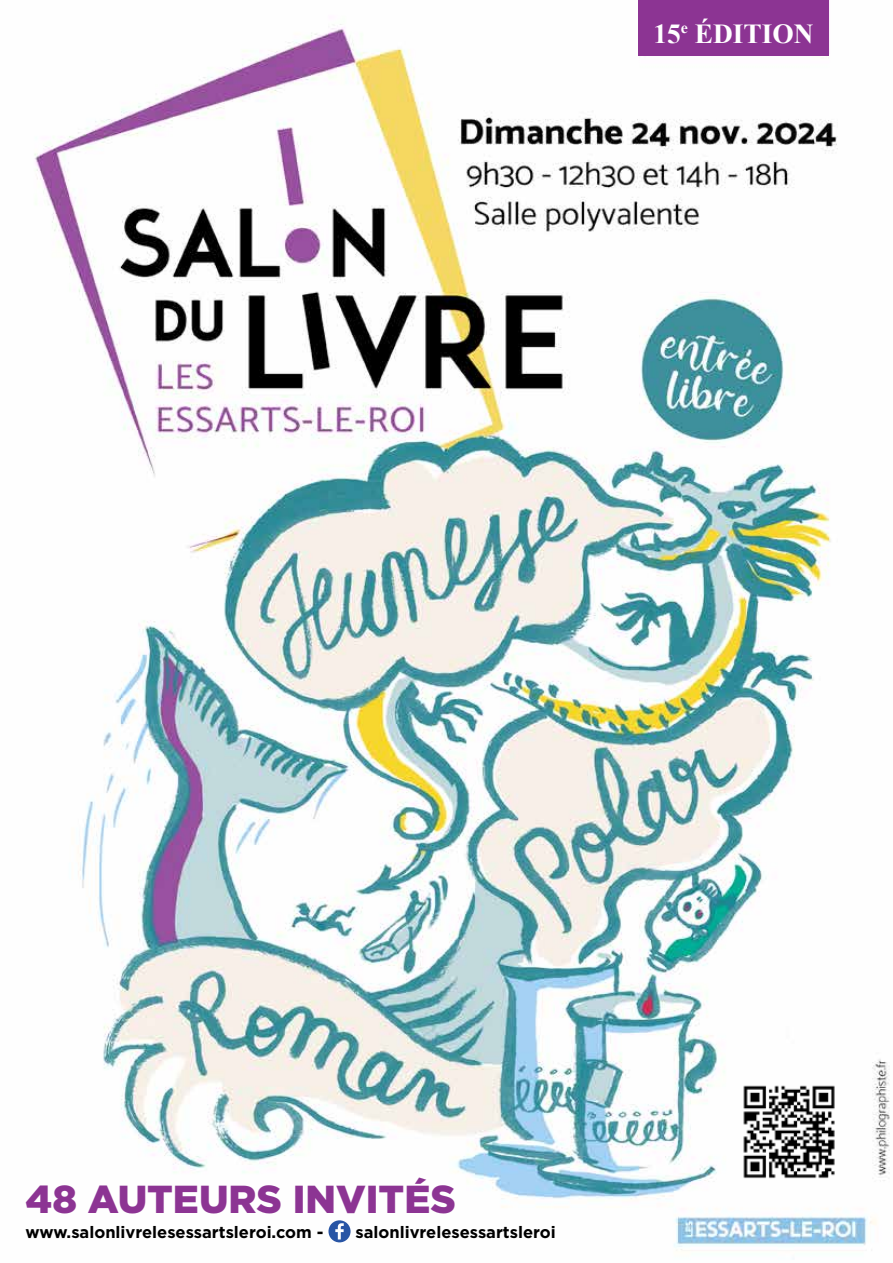
<style>
.page{position:relative;width:893px;height:1263px;background:#fff}
.page>*{position:absolute;margin:0;border:0;box-sizing:border-box;transform-origin:0 0}
.t1{font:900 39px "Gotham";color:#8c3493}
.t2{font:700 27.45px "Times New Roman";color:#fff}
.t3{font:700 16.5px "Gotham";color:#000}
</style>
<div class="page">
<img style="left:34px;top:0;width:856px;height:1251px">
<svg style="left:328px;top:1220px;width:23px;height:22px"></svg>
<div style="left:638px;top:0;width:191px;height:55px;background:#8c3493"></div>
<img style="left:740px;top:1082px;width:98px;height:98px">
<h2 class="t2" style="left:653px;top:14px;width:162px">15<sup>e</sup> ÉDITION</h2>
<h1 class="t1" style="left:26px;top:1172px;width:432px">48 AUTEURS INVITÉS</h1>
<p class="t3" style="left:26px;top:1221px;width:300px">www.salonlivrelesessartsleroi.com -</p>
<p class="t3" style="left:355px;top:1221px;width:202px">salonlivrelesessartsleroi</p>
</div>
